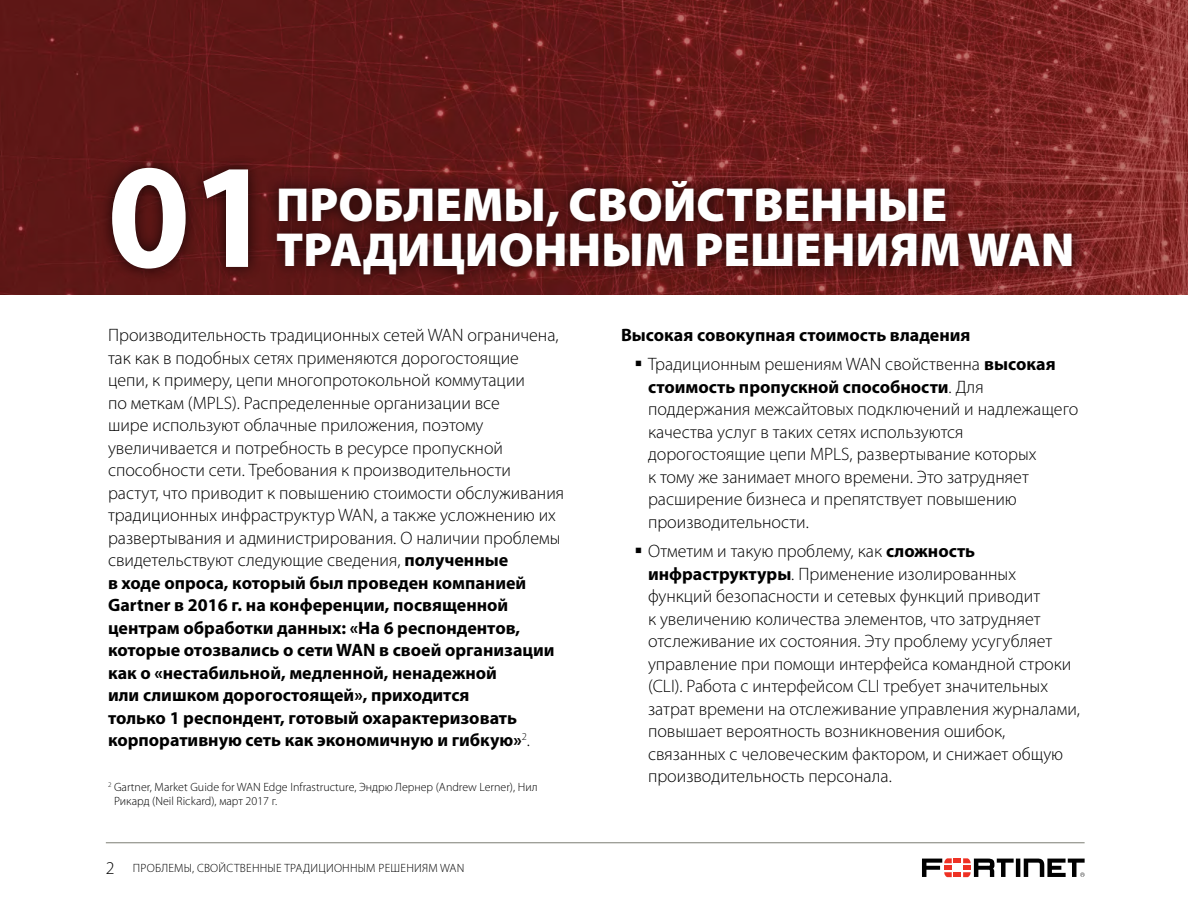
<style>
.page{position:relative;width:1188px;height:918px;background:#fff}
.page>*{position:absolute;margin:0;border:0;box-sizing:border-box;transform-origin:0 0}
.t1{font:700 150px "Myriad Pro";color:#fff}
.t2{font:900 48px/45px "Myriad Pro";color:#fff}
.t3{font:300 18px/22.5px "Myriad Pro";color:#000}
.t4{font:700 18px "Myriad Pro";color:#000}
.t5{font:300 12px/14.4px "Myriad Pro";color:#000}
.t6{font:300 12px "Myriad Pro";letter-spacing:.02em;color:#000}
.s1{font-weight:700}
.s2{font-size:18px}
</style>
<div class="page">
<img style="left:0;top:0;width:1188px;height:295px">
<div style="left:97px;top:153px;width:165px;height:129px;background:#000;opacity:.75"></div>
<div style="left:263px;top:167px;width:824px;height:122px;background:#000;opacity:.75"></div>
<svg style="left:922px;top:858px;width:163px;height:19px"></svg>
<hr style="left:106px;top:842px;width:979px;height:1px;background:#7c7e74">
<h1 class="t1" style="left:107px;top:119px;width:168px">01</h1>
<h2 class="t2" style="left:276px;top:183px;width:800px">ПРОБЛЕМЫ, СВОЙСТВЕННЫЕ<br>ТРАДИЦИОННЫМ РЕШЕНИЯМ WAN</h2>
<p class="t3" style="left:108px;top:324px;width:458px">Производительность традиционных сетей WAN ограничена, так как в подобных сетях применяются дорогостоящие<br>цепи, к примеру, цепи многопротокольной коммутации<br>по меткам (MPLS). Распределенные организации все<br>шире используют облачные приложения, поэтому увеличивается и потребность в ресурсе пропускной способности сети. Требования к производительности растут, что приводит к повышению стоимости обслуживания традиционных инфраструктур WAN, а также усложнению их развертывания и администрирования. О наличии проблемы свидетельствуют следующие сведения, <span class="s1">полученные<br>в ходе опроса, который был проведен компанией Gartner в 2016 г. на конференции, посвященной центрам обработки данных: «На 6 респондентов, которые отозвались о сети WAN в своей организации как о «нестабильной, медленной, ненадежной<br>или слишком дорогостоящей», приходится<br>только 1 респондент, готовый охарактеризовать корпоративную сеть как экономичную и гибкую»</span><sup>2</sup>.</p>
<p class="t5" style="left:114px;top:780px;width:425px;text-indent:-6px"><sup>2</sup> Gartner, Market Guide for WAN Edge Infrastructure, Эндрю Лернер (Andrew Lerner), Нил<br>Рикард (Neil Rickard), март 2017 г.</p>
<p class="t6" style="left:106px;top:860px;width:360px"><span class="s2">2</span> ПРОБЛЕМЫ, СВОЙСТВЕННЫЕ ТРАДИЦИОННЫМ РЕШЕНИЯМ WAN</p>
<p class="t4" style="left:621px;top:323px;width:351px">Высокая совокупная стоимость владения</p>
<p class="t3" style="left:648px;top:353px;width:432px;text-indent:-14px">▪ Традиционным решениям WAN свойственна <span class="s1">высокая стоимость пропускной способности</span>. Для поддержания межсайтовых подключений и надлежащего качества услуг в таких сетях используются дорогостоящие цепи MPLS, развертывание которых<br>к тому же занимает много времени. Это затрудняет расширение бизнеса и препятствует повышению производительности.</p>
<p class="t3" style="left:648px;top:540px;width:433px;text-indent:-14px">▪ Отметим и такую проблему, как <span class="s1">сложность инфраструктуры</span>. Применение изолированных функций безопасности и сетевых функций приводит<br>к увеличению количества элементов, что затрудняет отслеживание их состояния. Эту проблему усугубляет управление при помощи интерфейса командной строки (CLI). Работа с интерфейсом CLI требует значительных затрат времени на отслеживание управления журналами, повышает вероятность возникновения ошибок, связанных с человеческим фактором, и снижает общую производительность персонала.</p>
</div>
